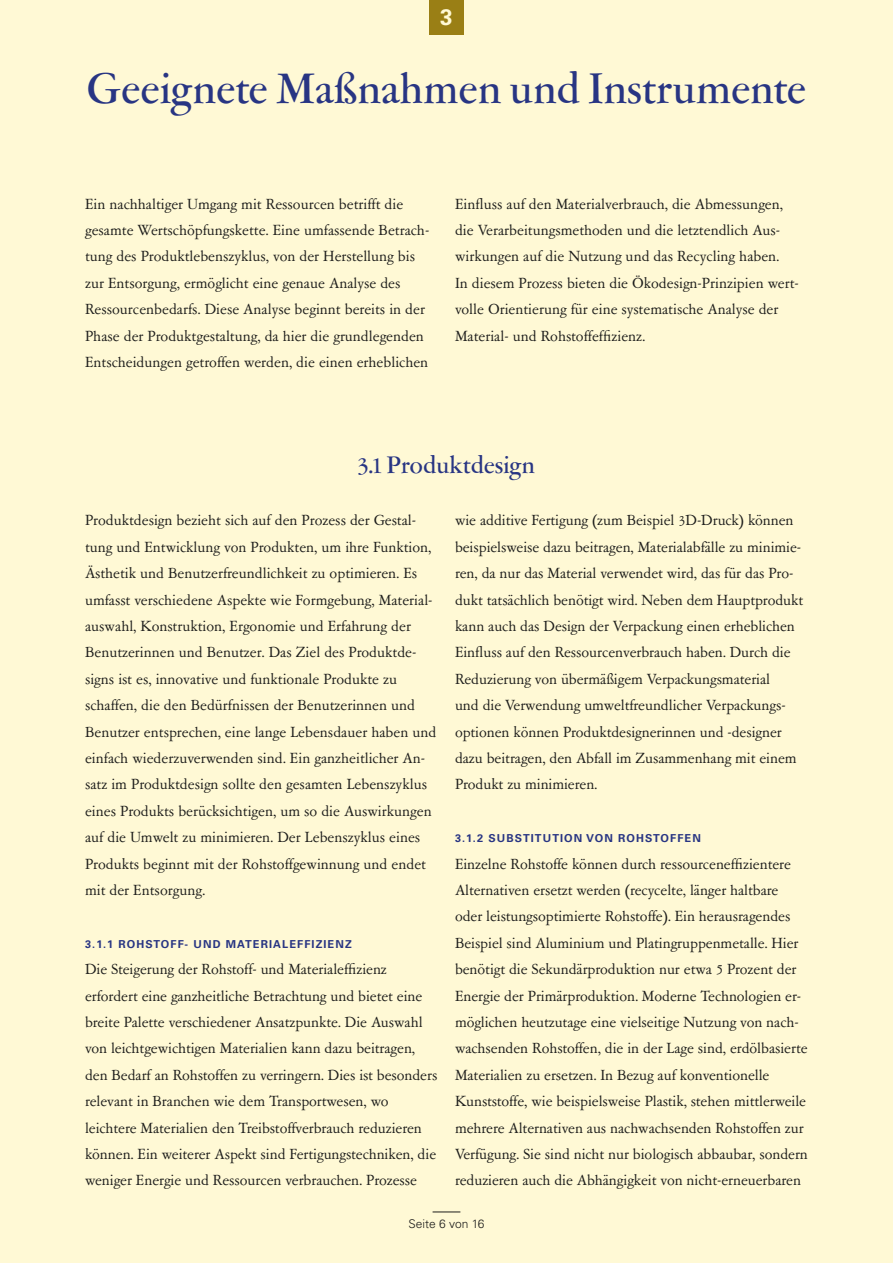
<style>
.page{position:relative;width:893px;height:1263px;background:#fff9d5}
.page>*{position:absolute;margin:0;border:0;box-sizing:border-box;transform-origin:0 0}
.H_H2_Kapitel{font:500 48px "Garamont Amst SHOP";letter-spacing:.015em;color:#283583}
.H_H3_Unterkapitel{font:500 27px "Garamont Amst SHOP";letter-spacing:.015em;color:#283583}
.H_H2_Kapitel-2{font:700 22.5px "Univers LT Pro 65";color:#fff9d5}
.P_P_Fliesstext{font:16.5px/26.4px "Garamont Amst SB";letter-spacing:-.005em;color:#1d1d1b}
.t1{font:300 12px "Univers LT Pro 45";color:#1d1d1b}
.H_H4_Zwischenhead{font:700 10.95px "Univers LT Pro 65";letter-spacing:.1em;color:#283583}
</style>
<div class="page">
<svg style="left:433px;top:1211px;width:27px;height:1px"></svg>
<div style="left:429px;top:0;width:34px;height:34px;background:#9a7f15"></div>
<h2 class="H_H2_Kapitel-2" style="left:440px;top:4px;width:14px">3</h2>
<h2 class="H_H2_Kapitel" style="left:87px;top:65px;width:720px">Geeignete Maßnahmen und Instrumente</h2>
<p class="P_P_Fliesstext" style="left:85px;top:191px;width:346px">Ein nachhaltiger Umgang mit Ressourcen betrifft die gesamte Wertschöpfungskette. Eine umfassende Betrach&shy;tung des Produktlebenszyklus, von der Herstellung bis zur Entsorgung, ermöglicht eine genaue Analyse des Ressourcenbedarfs. Diese Analyse beginnt bereits in der Phase der Produktgestaltung, da hier die grundlegenden Entscheidungen getroffen werden, die einen erheblichen</p>
<p class="P_P_Fliesstext" style="left:455px;top:191px;width:345px">Einfluss auf den Materialverbrauch, die Abmessungen, die Verarbeitungsmethoden und die letztendlich Aus&shy;wirkungen auf die Nutzung und das Recycling haben.<br>In diesem Prozess bieten die Ökodesign-Prinzipien wert&shy;volle Orientierung für eine systematische Analyse der Material- und Rohstoffeffizienz.</p>
<h3 class="H_H3_Unterkapitel" style="left:358px;top:451px;width:178px">3.1 Produktdesign</h3>
<p class="P_P_Fliesstext" style="left:85px;top:508px;width:353px">Produktdesign bezieht sich auf den Prozess der Gestal&shy;tung und Entwicklung von Produkten, um ihre Funktion, Ästhetik und Benutzerfreundlichkeit zu optimieren. Es umfasst verschiedene Aspekte wie Formgebung, Material&shy;auswahl, Konstruktion, Ergonomie und Erfahrung der Benutzerinnen und Benutzer. Das Ziel des Produktde&shy;signs ist es, innovative und funktionale Produkte zu schaffen, die den Bedürfnissen der Benutzerinnen und Benutzer entsprechen, eine lange Lebensdauer haben und einfach wiederzuverwenden sind. Ein ganzheitlicher An&shy;satz im Produktdesign sollte den gesamten Lebenszyklus eines Produkts berücksichtigen, um so die Auswirkungen auf die Umwelt zu minimieren. Der Lebenszyklus eines Produkts beginnt mit der Rohstoffgewinnung und endet mit der Entsorgung.</p>
<p class="P_P_Fliesstext" style="left:455px;top:508px;width:350px">wie additive Fertigung (zum Beispiel 3D-Druck) können beispielsweise dazu beitragen, Materialabfälle zu minimie&shy;ren, da nur das Material verwendet wird, das für das Pro&shy;dukt tatsächlich benötigt wird. Neben dem Hauptprodukt kann auch das Design der Verpackung einen erheblichen Einfluss auf den Ressourcenverbrauch haben. Durch die Reduzierung von übermäßigem Verpackungsmaterial<br>und die Verwendung umweltfreundlicher Verpackungs&shy;optionen können Produktdesignerinnen und -designer dazu beitragen, den Abfall im Zusammenhang mit einem Produkt zu minimieren.</p>
<h4 class="H_H4_Zwischenhead" style="left:455px;top:832px;width:247px">3.1.2 SUBSTITUTION VON ROHSTOFFEN</h4>
<p class="P_P_Fliesstext" style="left:455px;top:851px;width:354px">Einzelne Rohstoffe können durch ressourceneffizientere Alternativen ersetzt werden (recycelte, länger haltbare oder leistungsoptimierte Rohstoffe). Ein herausragendes Beispiel sind Aluminium und Platingruppenmetalle. Hier benötigt die Sekundärproduktion nur etwa 5 Prozent der Energie der Primärproduktion. Moderne Technologien er&shy;möglichen heutzutage eine vielseitige Nutzung von nach&shy;wachsenden Rohstoffen, die in der Lage sind, erdölbasierte Materialien zu ersetzen. In Bezug auf konventionelle Kunststoffe, wie beispielsweise Plastik, stehen mittlerweile mehrere Alternativen aus nachwachsenden Rohstoffen zur Verfügung. Sie sind nicht nur biologisch abbaubar, sondern reduzieren auch die Abhängigkeit von nicht--erneuerbaren</p>
<h4 class="H_H4_Zwischenhead" style="left:85px;top:937px;width:268px">3.1.1 ROHSTOFF- UND MATERIALEFFIZIENZ</h4>
<p class="P_P_Fliesstext" style="left:85px;top:957px;width:354px">Die Steigerung der Rohstoff- und Materialeffizienz erfordert eine ganzheitliche Betrachtung und bietet eine breite Palette verschiedener Ansatzpunkte. Die Auswahl von leichtgewichtigen Materialien kann dazu beitragen, den Bedarf an Rohstoffen zu verringern. Dies ist besonders relevant in Branchen wie dem Transportwesen, wo leichtere Materialien den Treibstoffverbrauch reduzieren können. Ein weiterer Aspekt sind Fertigungstechniken, die weniger Energie und Ressourcen verbrauchen. Prozesse</p>
<p class="t1" style="left:409px;top:1216px;width:77px">Seite 6 von 16</p>
</div>
